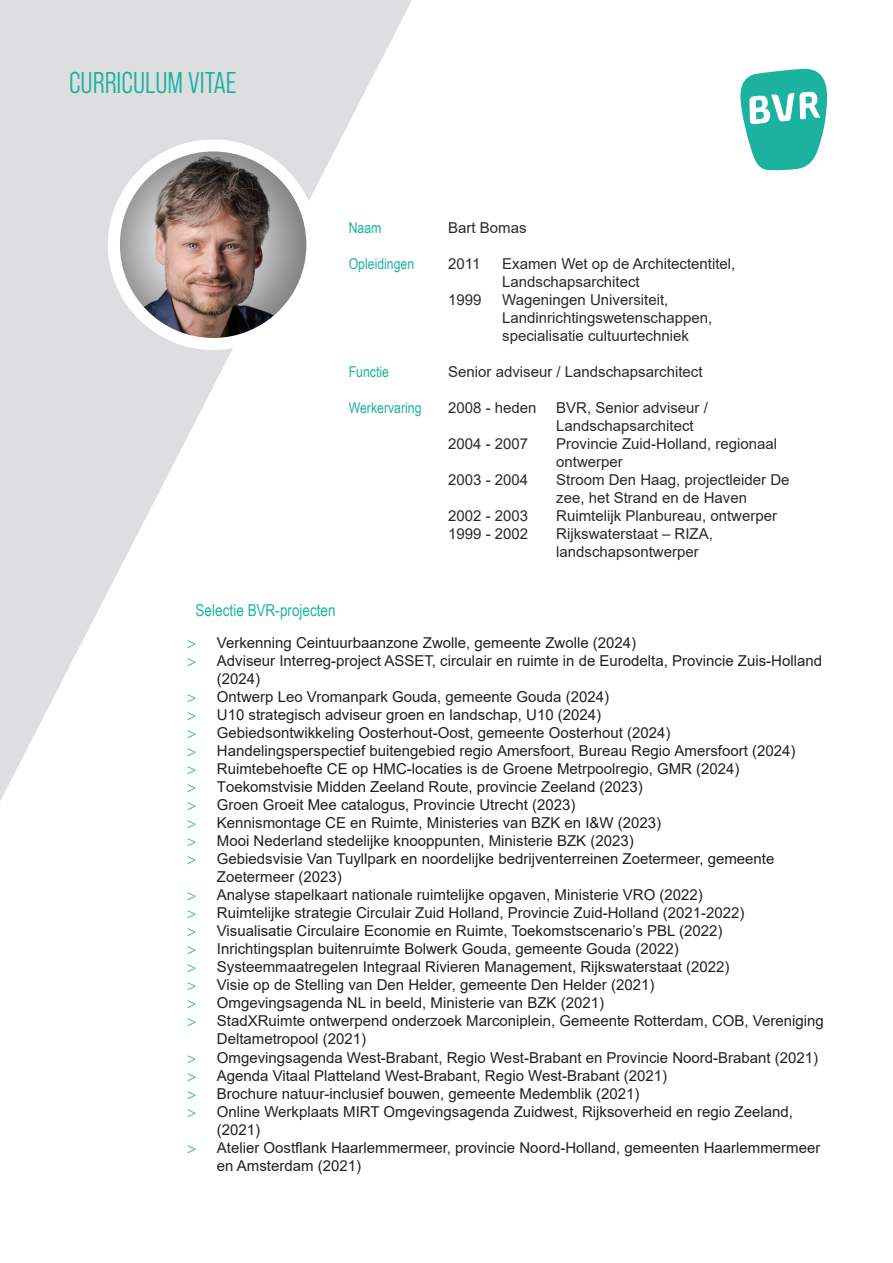
<style>
.page{position:relative;width:893px;height:1263px;background:#fff}
.page>*{position:absolute;margin:0;border:0;box-sizing:border-box;transform-origin:0 0}
.Basistekst{font:30px "Bebas Neue Pro Middle";color:#1cb2a0}
.t1{font:16.5px "Arial Narrow";color:#1cb2a0}
.t2{font:15px/18px "Arial";color:#231f20}
.t3{font:15px/18px "Arial";color:#2b292a}
.t4{font:15px "Arial Narrow";color:#1cb2a0}
.s1{font-family:"Helvetica Neue LT Com";font-weight:300;color:#1cb2a0}
</style>
<div class="page">
<svg style="left:0;top:0;width:412px;height:801px"></svg>
<img style="left:115px;top:149px;width:194px;height:191px">
<div style="left:108px;top:139px;width:210px;height:211px;border:12px solid #fff;border-radius:50%"></div>
<svg style="left:740px;top:68px;width:87px;height:103px"></svg>
<p class="Basistekst" style="left:69px;top:66px;width:169px">CURRICULUM VITAE</p>
<p class="t4" style="left:349px;top:217px;width:34px">Naam</p>
<p class="t3" style="left:448px;top:218px;width:80px">Bart Bomas</p>
<p class="t4" style="left:349px;top:253px;width:67px">Opleidingen</p>
<p class="t3" style="left:448px;top:254px;width:34px">2011</p>
<p class="t3" style="left:502px;top:254px;width:235px">Examen Wet op de Architectentitel,<br>Landschapsarchitect</p>
<p class="t3" style="left:448px;top:290px;width:35px">1999</p>
<p class="t3" style="left:502px;top:290px;width:212px">Wageningen Universiteit,<br>Landinrichtingswetenschappen,</p>
<p class="t3" style="left:502px;top:326px;width:188px">specialisatie cultuurtechniek</p>
<p class="t4" style="left:349px;top:361px;width:42px">Functie</p>
<p class="t3" style="left:448px;top:362px;width:256px">Senior adviseur / Landschapsarchitect</p>
<p class="t4" style="left:349px;top:397px;width:74px">Werkervaring</p>
<p class="t3" style="left:448px;top:398px;width:90px">2008 - heden</p>
<p class="t3" style="left:556px;top:398px;width:153px">BVR, Senior adviseur /<br>Landschapsarchitect</p>
<p class="t3" style="left:448px;top:434px;width:82px">2004 - 2007</p>
<p class="t3" style="left:556px;top:434px;width:222px">Provincie Zuid-Holland, regionaal ontwerper</p>
<p class="t3" style="left:448px;top:470px;width:82px">2003 - 2004</p>
<p class="t3" style="left:556px;top:470px;width:235px">Stroom Den Haag, projectleider De zee, het Strand en de Haven</p>
<p class="t3" style="left:448px;top:506px;width:82px">2002 - 2003</p>
<p class="t3" style="left:556px;top:506px;width:222px">Ruimtelijk Planbureau, ontwerper</p>
<p class="t3" style="left:448px;top:524px;width:82px">1999 - 2002</p>
<p class="t3" style="left:556px;top:524px;width:158px">Rijkswaterstaat – RIZA, landschapsontwerper</p>
<p class="t1" style="left:196px;top:598px;width:141px">Selectie BVR-projecten</p>
<p class="t2" style="left:187px;top:634px;width:451px"><span class="s1">&gt;</span> Verkenning Ceintuurbaanzone Zwolle, gemeente Zwolle (2024)</p>
<p class="t2" style="left:217px;top:652px;width:607px;text-indent:-30px"><span class="s1">&gt;</span> Adviseur Interreg-project ASSET, circulair en ruimte in de Eurodelta, Provincie Zuis-Holland (2024)</p>
<p class="t2" style="left:187px;top:688px;width:423px"><span class="s1">&gt;</span> Ontwerp Leo Vromanpark Gouda, gemeente Gouda (2024)</p>
<p class="t2" style="left:187px;top:706px;width:416px"><span class="s1">&gt;</span> U10 strategisch adviseur groen en landschap, U10 (2024)</p>
<p class="t2" style="left:187px;top:724px;width:485px"><span class="s1">&gt;</span> Gebiedsontwikkeling Oosterhout-Oost, gemeente Oosterhout (2024)</p>
<p class="t2" style="left:187px;top:742px;width:610px"><span class="s1">&gt;</span> Handelingsperspectief buitengebied regio Amersfoort, Bureau Regio Amersfoort (2024)</p>
<p class="t2" style="left:187px;top:760px;width:554px"><span class="s1">&gt;</span> Ruimtebehoefte CE op HMC-locaties is de Groene Metrpoolregio, GMR (2024)</p>
<p class="t2" style="left:187px;top:778px;width:457px"><span class="s1">&gt;</span> Toekomstvisie Midden Zeeland Route, provincie Zeeland (2023)</p>
<p class="t2" style="left:187px;top:796px;width:390px"><span class="s1">&gt;</span> Groen Groeit Mee catalogus, Provincie Utrecht (2023)</p>
<p class="t2" style="left:187px;top:814px;width:476px"><span class="s1">&gt;</span> Kennismontage CE en Ruimte, Ministeries van BZK en I&amp;W (2023)</p>
<p class="t2" style="left:187px;top:832px;width:448px"><span class="s1">&gt;</span> Mooi Nederland stedelijke knooppunten, Ministerie BZK (2023)</p>
<p class="t2" style="left:217px;top:850px;width:559px;text-indent:-30px"><span class="s1">&gt;</span> Gebiedsvisie Van Tuyllpark en noordelijke bedrijventerreinen Zoetermeer, gemeente<br>Zoetermeer (2023)</p>
<p class="t2" style="left:187px;top:886px;width:517px"><span class="s1">&gt;</span> Analyse stapelkaart nationale ruimtelijke opgaven, Ministerie VRO (2022)</p>
<p class="t2" style="left:187px;top:904px;width:559px"><span class="s1">&gt;</span> Ruimtelijke strategie Circulair Zuid Holland, Provincie Zuid-Holland (2021-2022)</p>
<p class="t2" style="left:187px;top:922px;width:537px"><span class="s1">&gt;</span> Visualisatie Circulaire Economie en Ruimte, Toekomstscenario’s PBL (2022)</p>
<p class="t2" style="left:187px;top:940px;width:493px"><span class="s1">&gt;</span> Inrichtingsplan buitenruimte Bolwerk Gouda, gemeente Gouda (2022)</p>
<p class="t2" style="left:187px;top:958px;width:544px"><span class="s1">&gt;</span> Systeemmaatregelen Integraal Rivieren Management, Rijkswaterstaat (2022)</p>
<p class="t2" style="left:187px;top:976px;width:469px"><span class="s1">&gt;</span> Visie op de Stelling van Den Helder, gemeente Den Helder (2021)</p>
<p class="t2" style="left:187px;top:994px;width:418px"><span class="s1">&gt;</span> Omgevingsagenda NL in beeld, Ministerie van BZK (2021)</p>
<p class="t2" style="left:217px;top:1012px;width:608px;text-indent:-30px"><span class="s1">&gt;</span> StadXRuimte ontwerpend onderzoek Marconiplein, Gemeente Rotterdam, COB, Vereniging<br>Deltametropool (2021)</p>
<p class="t2" style="left:187px;top:1048px;width:633px"><span class="s1">&gt;</span> Omgevingsagenda West-Brabant, Regio West-Brabant en Provincie Noord-Brabant (2021)</p>
<p class="t2" style="left:187px;top:1066px;width:482px"><span class="s1">&gt;</span> Agenda Vitaal Platteland West-Brabant, Regio West-Brabant (2021)</p>
<p class="t2" style="left:187px;top:1084px;width:454px"><span class="s1">&gt;</span> Brochure natuur-inclusief bouwen, gemeente Medemblik (2021)</p>
<p class="t2" style="left:217px;top:1102px;width:578px;text-indent:-30px"><span class="s1">&gt;</span> Online Werkplaats MIRT Omgevingsagenda Zuidwest, Rijksoverheid en regio Zeeland, (2021)</p>
<p class="t2" style="left:217px;top:1138px;width:605px;text-indent:-30px"><span class="s1">&gt;</span> Atelier Oostflank Haarlemmermeer, provincie Noord-Holland, gemeenten Haarlemmermeer en Amsterdam (2021)</p>
</div>
